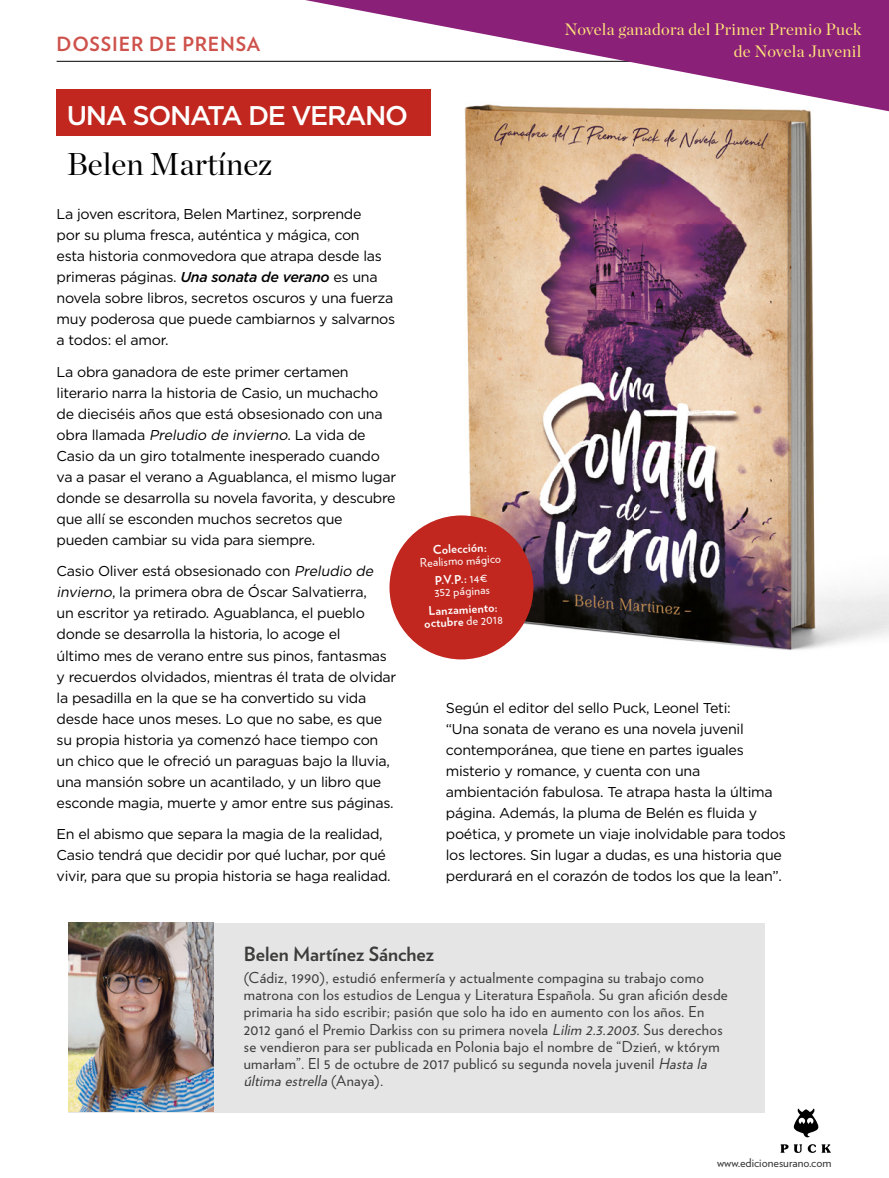
<style>
.page{position:relative;width:889px;height:1178px;background:#fff}
.page>*{position:absolute;margin:0;border:0;box-sizing:border-box;transform-origin:0 0}
.t1{font:31.5px "Chronicle Display";color:#000}
.t2{font:500 27px "Gotham HTF";letter-spacing:-.05em;color:#fff}
.t3{font:700 19.5px "Verlag";color:#3c3c3b}
.t4{font:700 19.5px "Verlag";letter-spacing:.04em;color:#ce524c}
.t5{font:16.5px/22.5px "Chronicle Display";letter-spacing:.02em;color:#ffe47a;text-align:right}
.t6{font:15px/17.2px "Verlag";letter-spacing:.02em;color:#3c3c3b}
.t7{font:14.25px/21px "Gotham HTF";letter-spacing:-.02em;color:#000}
.t8{font:700 12px/12px "Verlag";color:#fff;text-align:center}
.t9{font:12px/18.5px "Verlag";color:#fff;text-align:center}
.t10{font:12px "Verlag";color:#363636}
.s1{font-weight:500;font-style:italic}
.s2{font-style:italic}
.s3{font-weight:700}
.s4{font-weight:400}
</style>
<div class="page">
<hr style="left:57px;top:61px;width:773px;height:1px;background:#000">
<img style="left:430px;top:133px;width:459px;height:527px">
<div style="left:57px;top:89px;width:374px;height:46px;background:#c1271f"></div>
<div style="left:68px;top:922px;width:697px;height:190px;background:#e5e5e5"></div>
<img style="left:68px;top:922px;width:145px;height:189px">
<div style="left:389px;top:515px;width:144px;height:144px;background:#c1271f;border-radius:50%"></div>
<svg style="left:793px;top:1108px;width:25px;height:29px"></svg>
<svg style="left:780px;top:1144px;width:50px;height:8px"></svg>
<svg style="left:222px;top:0;width:667px;height:133px"></svg>
<h3 class="t4" style="left:57px;top:29px;width:205px">DOSSIER DE PRENSA</h3>
<p class="t5" style="left:564px;top:16px;width:298px">Novela ganadora del Primer Premio Puck de Novela Juvenil</p>
<h2 class="t2" style="left:67px;top:100px;width:343px">UNA SONATA DE VERANO</h2>
<h1 class="t1" style="left:67px;top:140px;width:207px">Belen Martínez</h1>
<p class="t7" style="left:57px;top:203px;width:340px">La joven escritora, Belen Martinez, sorprende<br>por su pluma fresca, auténtica y mágica, con<br>esta historia conmovedora que atrapa desde las primeras páginas. <span class="s1">Una sonata de verano</span> es una novela sobre libros, secretos oscuros y una fuerza muy poderosa que puede cambiarnos y salvarnos a todos: el amor.</p>
<p class="t7" style="left:57px;top:361px;width:341px">La obra ganadora de este primer certamen literario narra la historia de Casio, un muchacho de dieciséis años que está obsesionado con una<br>o b ra l l a m a d a <span class="s2">Preludio de invierno</span>. L a v i d a d e Casio da un giro totalmente inesperado cuando va a pasar el verano a Aguablanca, el mismo lugar donde se desarrolla su novela favorita, y descubre que allí se esconden muchos secretos que pueden cambiar su vida para siempre.</p>
<p class="t7" style="left:57px;top:560px;width:341px">Casio Oliver está obsesionado con <span class="s2">Preludio de invierno</span>, la primera obra de Óscar Salvatierra,<br>un escritor ya retirado. Aguablanca, el pueblo donde se desarrolla la historia, lo acoge el<br>último mes de verano entre sus pinos, fantasmas y recuerdos olvidados, mientras él trata de olvidar la pesadilla en la que se ha convertido su vida desde hace unos meses. Lo que no sabe, es que su propia historia ya comenzó hace tiempo con un chico que le ofreció un paraguas bajo la lluvia, una mansión sobre un acantilado, y un libro que esconde magia, muerte y amor entre sus páginas.</p>
<p class="t7" style="left:57px;top:823px;width:335px">En el abismo que separa la magia de la realidad,<br>Casio tendrá que decidir por qué luchar, por qué vivir, para que su propia historia se haga realidad.</p>
<p class="t8" style="left:433px;top:543px;width:55px;rotate:-3deg">Colección:</p>
<p class="t9" style="left:419px;top:552px;width:83px;rotate:-3deg">Realismo mágico<br><span class="s3">P.V.P.:</span> 14€</p>
<p class="t9" style="left:434px;top:582px;width:57px;rotate:-3deg">352 páginas</p>
<p class="t8" style="left:423px;top:604px;width:80px;rotate:-3deg">Lanzamiento: octubre <span class="s4">de 2018</span></p>
<p class="t7" style="left:446px;top:697px;width:341px">Según el editor del sello Puck, Leonel Teti:<br>“Una sonata de verano es una novela juvenil contemporánea, que tiene en partes iguales misterio y romance, y cuenta con una ambientación fabulosa. Te atrapa hasta la última página. Además, la pluma de Belén es fluida y poética, y promete un viaje inolvidable para todos los lectores. Sin lugar a dudas, es una historia que perdurará en el corazón de todos los que la lean”.</p>
<h3 class="t3" style="left:244px;top:938px;width:192px">Belen Martínez Sánchez</h3>
<p class="t6" style="left:244px;top:967px;width:485px">(Cádiz, 1990), estudió enfermería y actualmente compagina su trabajo como matrona con los estudios de Lengua y Literatura Española. Su gran afición desde primaria ha sido escribir; pasión que solo ha ido en aumento con los años. En 2012 ganó el Premio Darkiss con su primera novela <span class="s2">Lilim 2.3.2003</span>. Sus derechos se vendieron para ser publicada en Polonia bajo el nombre de “Dzień, w którym umarłam”. El 5 de octubre de 2017 publicó su segunda novela juvenil <span class="s2">Hastala últimaestrella</span>(A n a y a ) .</p>
<p class="t10" style="left:717px;top:1153px;width:116px">www.edicionesurano.com</p>
</div>
